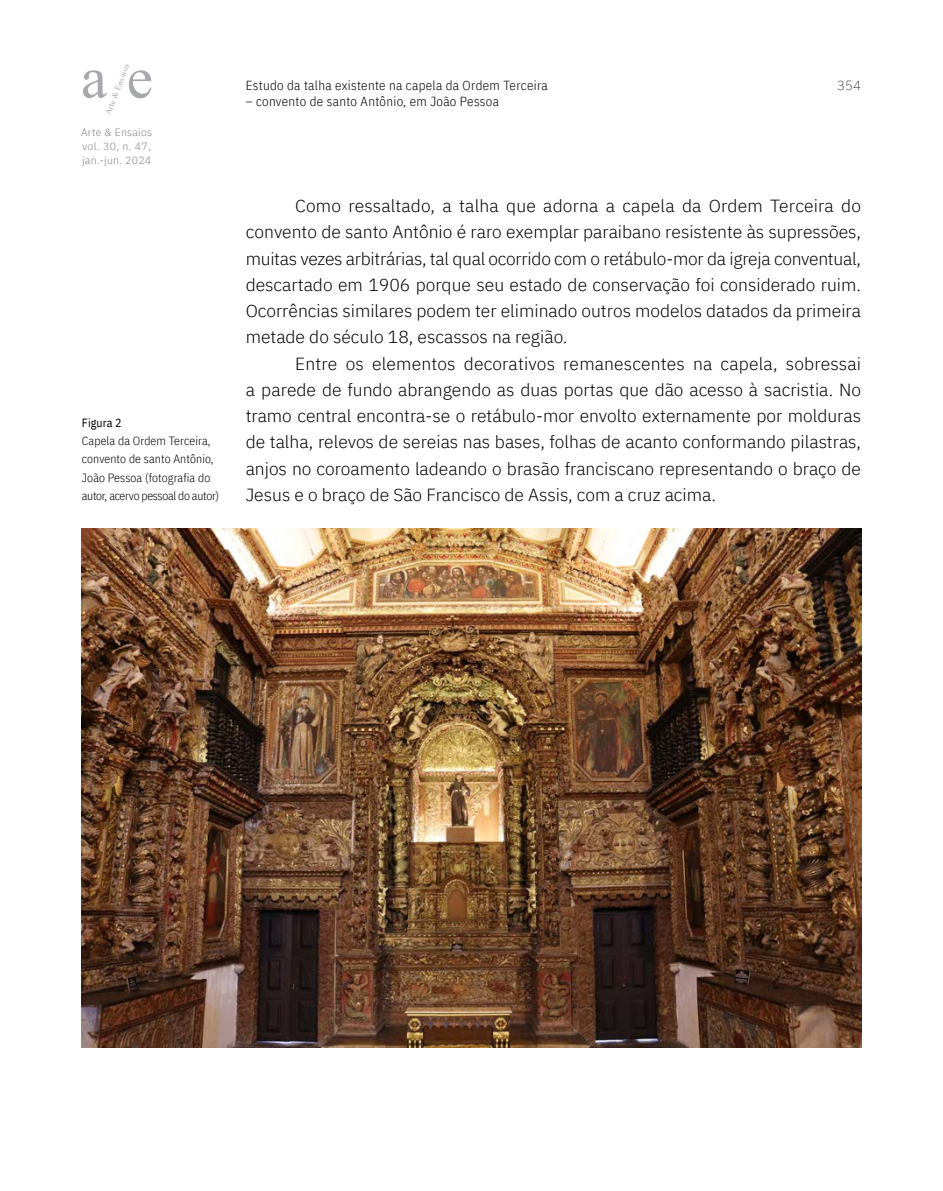
<style>
.page{position:relative;width:943px;height:1191px;background:#fff}
.page>*{position:absolute;margin:0;border:0;box-sizing:border-box;transform-origin:0 0}
.t1{font:59.15px "Times New Roman";color:#a7a9ac}
.t2{font:300 17.5px/26.2px "IBM Plex Sans";color:#000;text-align:justify}
.t3{font:300 13.12px "IBM Plex Sans Cond";letter-spacing:.025em;color:#000}
.t4{font:200 13.12px "IBM Plex Sans";color:#000}
.t5{font:300 11.9px/18.4px "IBM Plex Sans Cond";letter-spacing:.01em;color:#000}
.t6{font:11.9px "IBM Plex Sans Cond";letter-spacing:.01em;color:#000}
.t7{font:300 10.5px/14px "IBM Plex Sans";letter-spacing:.025em;color:#808285;text-align:justify}
.t8{font:8.4px "Times New Roman";color:#a7a9ac}
</style>
<div class="page">
<img style="left:82px;top:528px;width:779px;height:519px">
<p class="t8" style="left:102px;top:112px;width:55px;rotate:-69deg">Arte &amp; Ensaios</p>
<p class="t7" style="left:81px;top:125px;width:72px">Arte &amp; Ensaios vol. 30, n. 47, jan.-jun. 2024</p>
<h1 class="t1" style="left:81px;top:36px;width:73px">a e</h1>
<p class="t4" style="left:837px;top:75px;width:25px">354</p>
<p class="t3" style="left:246px;top:75px;width:303px">Estudo da talha existente na capela da Ordem Terceira</p>
<p class="t3" style="left:246px;top:92px;width:255px">– convento de santo Antônio, em João Pessoa</p>
<p class="t6" style="left:82px;top:413px;width:41px">Figura 2</p>
<p class="t5" style="left:82px;top:430px;width:139px">Capela da Ordem Terceira, convento de santo Antônio,<br>João Pessoa (fotografia do autor, acervo pessoal do autor)</p>
<p class="t2" style="left:246px;top:191px;width:617px;text-indent:50px">Como ressaltado, a talha que adorna a capela da Ordem Terceira do convento de santo Antônio é raro exemplar paraibano resistente às supressões, muitas vezes arbitrárias, tal qual ocorrido com o retábulo-mor da igreja conventual, descartado em 1906 porque seu estado de conservação foi considerado ruim.<br>Ocorrências similares podem ter eliminado outros modelos datados da primeira metade do século 18, escassos na região.</p>
<p class="t2" style="left:246px;top:349px;width:617px;text-indent:50px">Entre os elementos decorativos remanescentes na capela, sobressai a parede de fundo abrangendo as duas portas que dão acesso à sacristia. No tramo central encontra-se o retábulo-mor envolto externamente por molduras de talha, relevos de sereias nas bases, folhas de acanto conformando pilastras, anjos no coroamento ladeando o brasão franciscano representando o braço de Jesus e o braço de São Francisco de Assis, com a cruz acima.</p>
</div>
